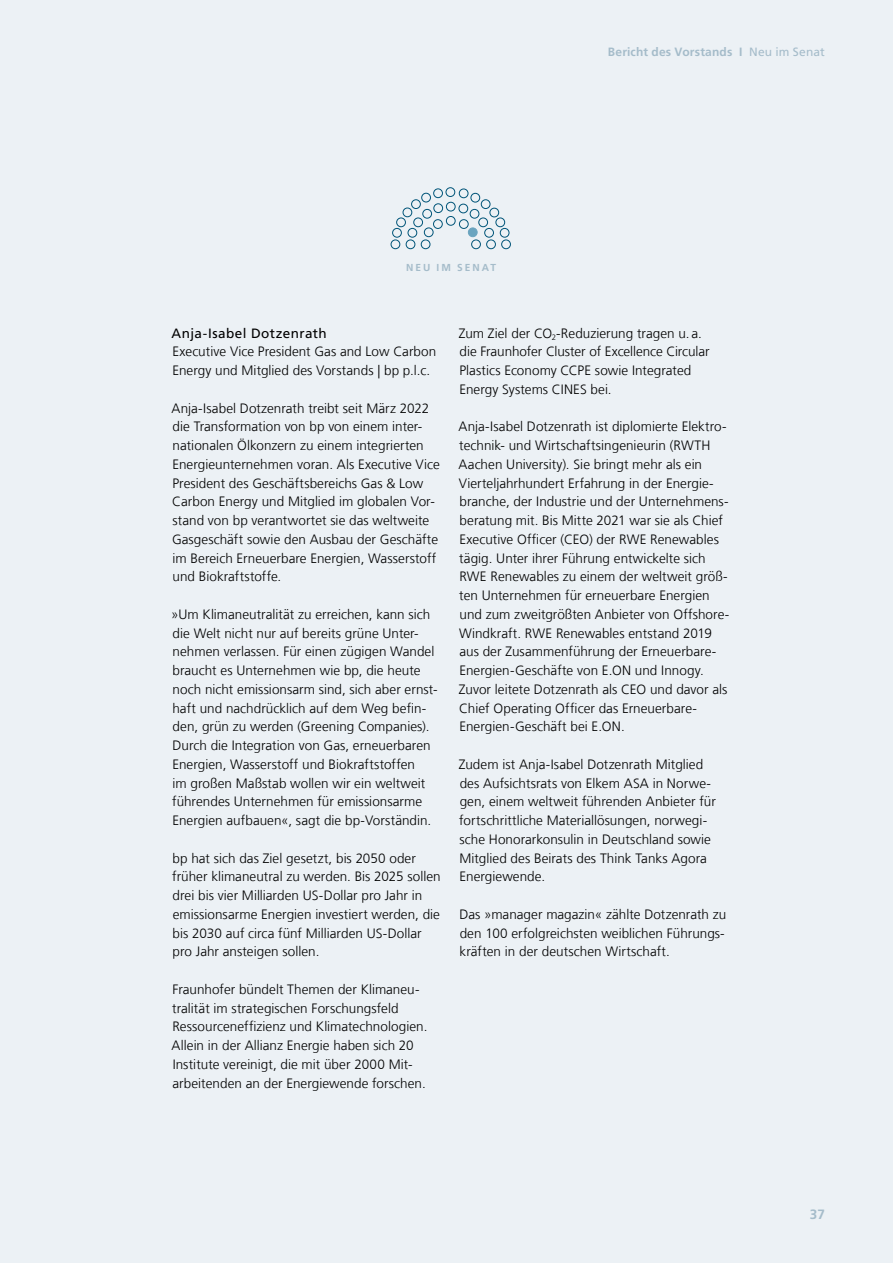
<style>
.page{position:relative;width:893px;height:1263px;background:#ecf1f5}
.page>*{position:absolute;margin:0;border:0;box-sizing:border-box;transform-origin:0 0}
.t1{font:300 13.5px/18.8px "Frutiger LT Com";letter-spacing:.005em;color:#000}
.t2{font:13.5px "Frutiger LT Com";letter-spacing:.035em;color:#000}
.t3{font:700 13.5px "Frutiger LT Com";color:#a5bcca}
.t4{font:700 12px "Frutiger LT Com";letter-spacing:.015em;color:#a5bcca}
.t5{font:700 10.2px "Frutiger LT Com";letter-spacing:.195em;color:#a5bcca}
.s1{font-weight:400}
</style>
<div class="page">
<div style="left:421px;top:240px;width:9px;height:9px;border:1px solid #005478;border-radius:50%"></div>
<div style="left:424px;top:228px;width:9px;height:9px;border:1px solid #005478;border-radius:50%"></div>
<div style="left:433px;top:219px;width:9px;height:10px;border:1px solid #005478;border-radius:50%"></div>
<div style="left:446px;top:216px;width:9px;height:9px;border:1px solid #005478;border-radius:50%"></div>
<div style="left:406px;top:240px;width:9px;height:9px;border:1px solid #005478;border-radius:50%"></div>
<div style="left:391px;top:240px;width:9px;height:9px;border:1px solid #005478;border-radius:50%"></div>
<div style="left:408px;top:228px;width:9px;height:9px;border:1px solid #005478;border-radius:50%"></div>
<div style="left:392px;top:228px;width:10px;height:9px;border:1px solid #005478;border-radius:50%"></div>
<div style="left:414px;top:218px;width:9px;height:9px;border:1px solid #005478;border-radius:50%"></div>
<div style="left:396px;top:218px;width:10px;height:9px;border:1px solid #005478;border-radius:50%"></div>
<div style="left:403px;top:208px;width:9px;height:9px;border:1px solid #005478;border-radius:50%"></div>
<div style="left:423px;top:209px;width:9px;height:9px;border:1px solid #005478;border-radius:50%"></div>
<div style="left:411px;top:200px;width:10px;height:9px;border:1px solid #005478;border-radius:50%"></div>
<div style="left:434px;top:204px;width:9px;height:9px;border:1px solid #005478;border-radius:50%"></div>
<div style="left:446px;top:202px;width:9px;height:9px;border:1px solid #005478;border-radius:50%"></div>
<div style="left:421px;top:193px;width:10px;height:9px;border:1px solid #005478;border-radius:50%"></div>
<div style="left:433px;top:189px;width:10px;height:9px;border:1px solid #005478;border-radius:50%"></div>
<div style="left:471px;top:240px;width:10px;height:9px;border:1px solid #005478;border-radius:50%"></div>
<div style="left:468px;top:228px;width:9px;height:9px;background:#6aa4bf;border-radius:50%"></div>
<div style="left:468px;top:228px;width:9px;height:9px;border:1px solid #6aa4bf;border-radius:50%"></div>
<div style="left:459px;top:219px;width:9px;height:10px;border:1px solid #005478;border-radius:50%"></div>
<div style="left:501px;top:240px;width:10px;height:9px;border:1px solid #005478;border-radius:50%"></div>
<div style="left:486px;top:240px;width:10px;height:9px;border:1px solid #005478;border-radius:50%"></div>
<div style="left:500px;top:228px;width:9px;height:9px;border:1px solid #005478;border-radius:50%"></div>
<div style="left:484px;top:228px;width:10px;height:9px;border:1px solid #005478;border-radius:50%"></div>
<div style="left:496px;top:218px;width:9px;height:9px;border:1px solid #005478;border-radius:50%"></div>
<div style="left:479px;top:218px;width:9px;height:9px;border:1px solid #005478;border-radius:50%"></div>
<div style="left:470px;top:209px;width:9px;height:9px;border:1px solid #005478;border-radius:50%"></div>
<div style="left:490px;top:208px;width:9px;height:9px;border:1px solid #005478;border-radius:50%"></div>
<div style="left:459px;top:204px;width:9px;height:9px;border:1px solid #005478;border-radius:50%"></div>
<div style="left:446px;top:188px;width:9px;height:9px;border:1px solid #005478;border-radius:50%"></div>
<div style="left:459px;top:189px;width:9px;height:9px;border:1px solid #005478;border-radius:50%"></div>
<div style="left:471px;top:193px;width:9px;height:9px;border:1px solid #005478;border-radius:50%"></div>
<div style="left:481px;top:200px;width:9px;height:9px;border:1px solid #005478;border-radius:50%"></div>
<p class="t5" style="left:406px;top:261px;width:91px">NEU IM SENAT</p>
<p class="t4" style="left:608px;top:45px;width:219px">Bericht des Vorstands I <span class="s1">Neu im Senat</span></p>
<p class="t2" style="left:172px;top:325px;width:157px">Anja-Isabel Dotzenrath</p>
<p class="t1" style="left:172px;top:342px;width:265px">Executive Vice President Gas and Low Carbon<br>Energy und Mitglied des Vorstands | bp p.l.c.</p>
<p class="t1" style="left:172px;top:399px;width:270px">Anja-Isabel Dotzenrath treibt seit März 2022 die Transformation von bp von einem inter&shy;nationalen Ölkonzern zu einem integrierten Energieunternehmen voran. Als Executive Vice President des Geschäftsbereichs Gas &amp; Low Carbon Energy und Mitglied im globalen Vor&shy;stand von bp verantwortet sie das weltweite Gasgeschäft sowie den Ausbau der Geschäfte im Bereich Erneuerbare Energien, Wasserstoff und Biokraftstoffe.</p>
<p class="t1" style="left:171px;top:605px;width:268px">»Um Klimaneutralität zu erreichen, kann sich die Welt nicht nur auf bereits grüne Unter&shy;nehmen verlassen. Für einen zügigen Wandel braucht es Unternehmen wie bp, die heute noch nicht emissionsarm sind, sich aber ernst&shy;haft und nachdrücklich auf dem Weg befin&shy;den, grün zu werden (Greening Companies).<br>Durch die Integration von Gas, erneuerbaren Energien, Wasserstoff und Biokraftstoffen<br>im großen Maßstab wollen wir ein weltweit führendes Unternehmen für emissionsarme Energien aufbauen«, sagt die bp-Vorständin.</p>
<p class="t1" style="left:172px;top:849px;width:270px">bp hat sich das Ziel gesetzt, bis 2050 oder früher klimaneutral zu werden. Bis 2025 sollen drei bis vier Milliarden US-Dollar pro Jahr in emissionsarme Energien investiert werden, die bis 2030 auf circa fünf Milliarden US-Dollar pro Jahr ansteigen sollen.</p>
<p class="t1" style="left:172px;top:980px;width:257px">Fraunhofer bündelt Themen der Klimaneu&shy;tralität im strategischen Forschungsfeld Ressourceneffizienz und Klimatechnologien.<br>Allein in der Allianz Energie haben sich 20<br>Institute vereinigt, die mit über 2000 Mit&shy;arbeitenden an der Energiewende forschen.</p>
<p class="t1" style="left:459px;top:324px;width:252px">Zum Ziel der CO<sub>2</sub>-Reduzierung tragen u.a. die Fraunhofer Cluster of Excellence Circular Plastics Economy CCPE sowie Integrated Energy Systems CINES bei.</p>
<p class="t1" style="left:459px;top:417px;width:272px">Anja-Isabel Dotzenrath ist diplomierte Elektro&shy;technik- und Wirtschaftsingenieurin (RWTH Aachen University). Sie bringt mehr als ein Vierteljahrhundert Erfahrung in der Energie&shy;branche, der Industrie und der Unternehmens&shy;beratung mit. Bis Mitte 2021 war sie als Chief Executive Officer (CEO) der RWE Renewables tägig. Unter ihrer Führung entwickelte sich RWE Renewables zu einem der weltweit größ&shy;ten Unternehmen für erneuerbare Energien und zum zweitgrößten Anbieter von Offshore-Windkraft. RWE Renewables entstand 2019 aus der Zusammenführung der Erneuerbare-Energien-Geschäfte von E.ON und Innogy.<br>Zuvor leitete Dotzenrath als CEO und davor als Chief Operating Officer das Erneuerbare-Energien-Geschäft bei E.ON.</p>
<p class="t1" style="left:459px;top:755px;width:259px">Zudem ist Anja-Isabel Dotzenrath Mitglied des Aufsichtsrats von Elkem ASA in Norwe&shy;gen, einem weltweit führenden Anbieter für fortschrittliche Materiallösungen, norwegi&shy;sche Honorarkonsulin in Deutschland sowie Mitglied des Beirats des Think Tanks Agora Energiewende.</p>
<p class="t1" style="left:460px;top:905px;width:268px;text-align:justify">Das »manager magazin« zählte Dotzenrath zu den 100 erfolgreichsten weiblichen Führungs&shy;kräften in der deutschen Wirtschaft.</p>
<p class="t3" style="left:810px;top:1207px;width:17px">37</p>
</div>
